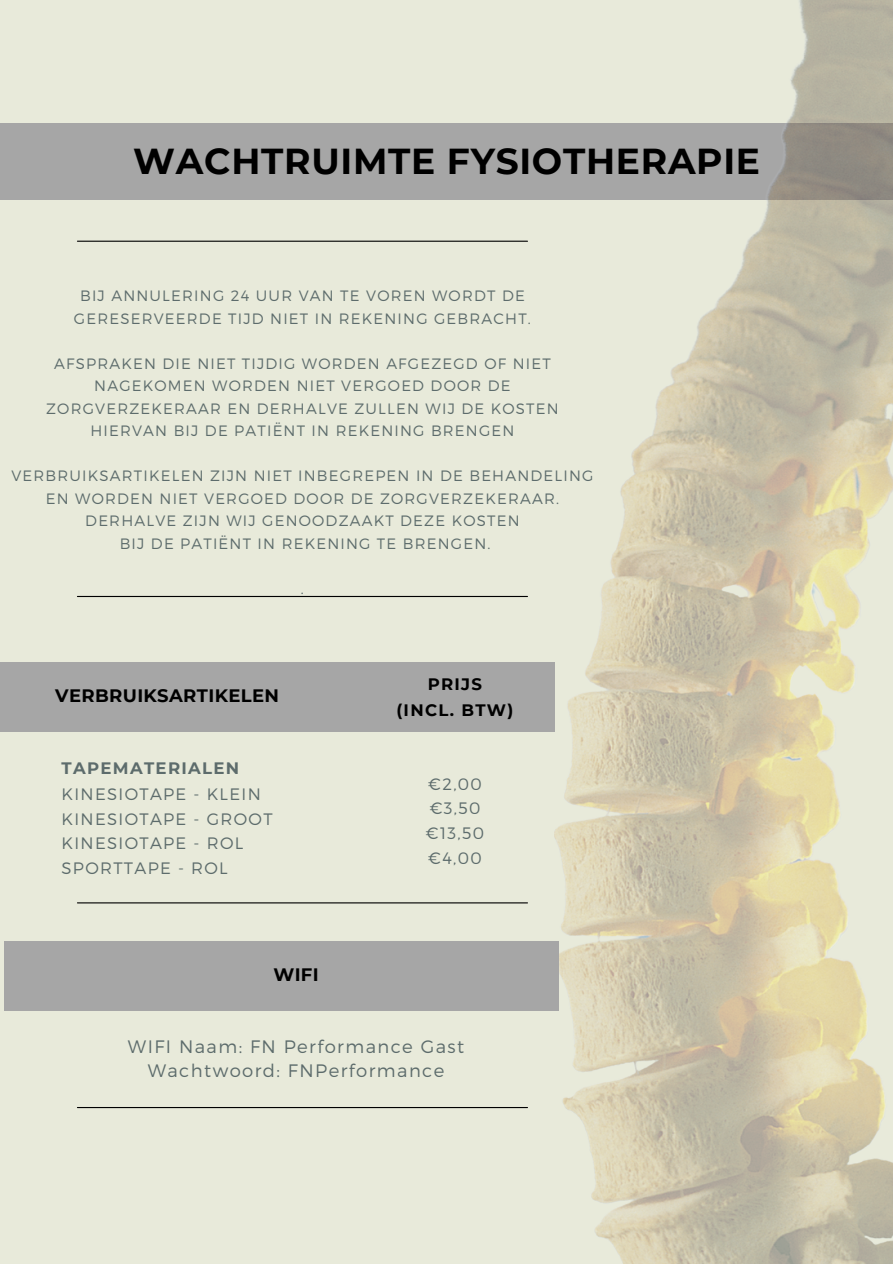
<style>
.page{position:relative;width:893px;height:1264px;background:#fff}
.page>*{position:absolute;margin:0;border:0;box-sizing:border-box;transform-origin:0 0}
.t1{font:700 36px "Montserrat";letter-spacing:.02em;color:#000}
.t2{font:300 18px "Montserrat";letter-spacing:.08em;color:#5d6c6c}
.t3{font:700 18px "Montserrat";letter-spacing:.02em;color:#000}
.t4{font:300 16.5px "Montserrat";letter-spacing:.08em;color:#5d6c6c}
.t5{font:700 16.5px "Montserrat";letter-spacing:.08em;color:#000}
.t6{font:700 16.5px "Montserrat";letter-spacing:.08em;color:#5d6c6c}
.t7{font:300 15px/22.5px "Montserrat";letter-spacing:.08em;color:#5d6c6c;text-align:center}
</style>
<div class="page">
<div style="left:0;top:0;width:892px;height:1263px;background:#e8eada"></div>
<div style="left:0;top:123px;width:892px;height:77px;background:#a6a6a6"></div>
<img style="left:554px;top:0;width:338px;height:1263px">
<hr style="left:77px;top:902px;width:450px;height:1px;background:#000">
<div style="left:0;top:662px;width:554px;height:69px;background:#a6a6a6"></div>
<hr style="left:77px;top:241px;width:450px;height:1px;background:#000">
<div style="left:4px;top:941px;width:554px;height:69px;background:#a6a6a6"></div>
<hr style="left:77px;top:1106px;width:450px;height:2px;background:#000">
<hr style="left:77px;top:596px;width:450px;height:1px;background:#000">
<p class="t1" style="left:133px;top:139px;width:628px">WACHTRUIMTE FYSIOTHERAPIE</p>
<p class="t7" style="left:74px;top:284px;width:458px">BIJ ANNULERING 24 UUR VAN TE VOREN WORDT DE<br>GERESERVEERDE TIJD NIET IN REKENING GEBRACHT.</p>
<p class="t7" style="left:46px;top:351px;width:514px">AFSPRAKEN DIE NIET TIJDIG WORDEN AFGEZEGD OF NIET NAGEKOMEN WORDEN NIET VERGOED DOOR DE ZORGVERZEKERAAR EN DERHALVE ZULLEN WIJ DE KOSTEN HIERVAN BIJ DE PATIËNT IN REKENING BRENGEN</p>
<p class="t7" style="left:11px;top:464px;width:583px">VERBRUIKSARTIKELEN ZIJN NIET INBEGREPEN IN DE BEHANDELING<br>EN WORDEN NIET VERGOED DOOR DE ZORGVERZEKERAAR.<br>DERHALVE ZIJN WIJ GENOODZAAKT DEZE KOSTEN</p>
<p class="t7" style="left:120px;top:531px;width:372px">BIJ DE PATIËNT IN REKENING TE BRENGEN.</p>
<p class="t7" style="left:301px;top:576px;width:4px">.</p>
<p class="t3" style="left:55px;top:684px;width:225px">VERBRUIKSARTIKELEN</p>
<p class="t6" style="left:62px;top:758px;width:179px">TAPEMATERIALEN</p>
<p class="t4" style="left:62px;top:783px;width:201px">KINESIOTAPE - KLEIN</p>
<p class="t4" style="left:62px;top:808px;width:212px">KINESIOTAPE - GROOT</p>
<p class="t4" style="left:62px;top:832px;width:183px">KINESIOTAPE - ROL</p>
<p class="t4" style="left:62px;top:857px;width:168px">SPORTTAPE - ROL</p>
<p class="t3" style="left:273px;top:963px;width:47px">WIFI</p>
<p class="t5" style="left:427px;top:674px;width:56px">PRIJS</p>
<p class="t5" style="left:396px;top:700px;width:118px">(INCL. BTW)</p>
<p class="t4" style="left:428px;top:773px;width:55px">€2,00</p>
<p class="t4" style="left:429px;top:797px;width:53px">€3,50</p>
<p class="t4" style="left:425px;top:822px;width:60px">€13,50</p>
<p class="t4" style="left:428px;top:847px;width:55px">€4,00</p>
<p class="t2" style="left:128px;top:1034px;width:338px">WIFI Naam: FN Performance Gast</p>
<p class="t2" style="left:148px;top:1059px;width:298px">Wachtwoord: FNPerformance</p>
</div>
